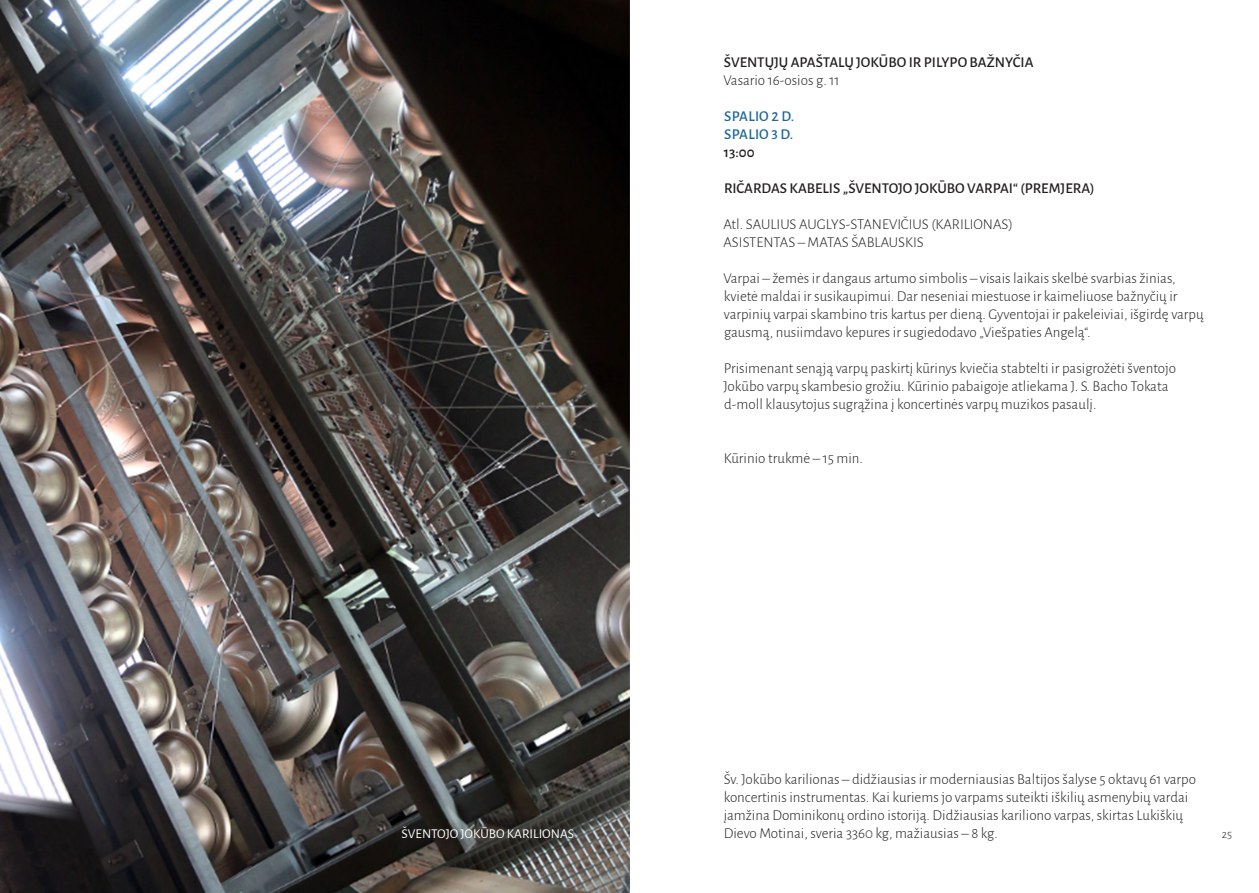
<style>
.page{position:relative;width:1259px;height:893px;background:#fff}
.page>*{position:absolute;margin:0;border:0;box-sizing:border-box;transform-origin:0 0}
.t1{font:300 15px/18px "Alegreya Sans";color:#231f20}
.t2{font:500 15px "Alegreya Sans";color:#231f20}
.t3{font:500 15px "Alegreya Sans";color:#1c6699}
.t4{font:13.5px "Alegreya Sans";color:#fff}
.t5{font:300 12px "Alegreya Sans";color:#231f20}
</style>
<div class="page">
<img style="left:0;top:0;width:629px;height:893px">
<div style="left:405px;top:829px;width:187px;height:28px;background:#231f20;opacity:.75"></div>
<p class="t4" style="left:401px;top:824px;width:174px">ŠVENTOJO JOKŪBO KARILIONAS</p>
<p class="t2" style="left:724px;top:52px;width:311px">ŠVENTŲJŲ APAŠTALŲ JOKŪBO IR PILYPO BAŽNYČIA</p>
<p class="t1" style="left:723px;top:71px;width:118px">Vasario 16-osios g. 11</p>
<p class="t3" style="left:724px;top:106px;width:16px">SPALIO</p>
<p class="t3" style="left:771px;top:106px;width:24px">2 D.</p>
<p class="t3" style="left:724px;top:124px;width:16px">SPALIO</p>
<p class="t3" style="left:771px;top:124px;width:23px">3 D.</p>
<p class="t2" style="left:724px;top:142px;width:32px">13:00</p>
<p class="t2" style="left:724px;top:178px;width:372px">RIČARDAS KABELIS „ŠVENTOJO JOKŪBO VARPAI“ (PREMJERA)</p>
<p class="t1" style="left:723px;top:215px;width:291px">Atl. SAULIUS AUGLYS-STANEVIČIUS (KARILIONAS)<br>ASISTENTAS – MATAS ŠABLAUSKIS</p>
<p class="t1" style="left:723px;top:269px;width:482px">Varpai – žemės ir dangaus artumo simbolis – visais laikais skelbė svarbias žinias, kvietė maldai ir susikaupimui. Dar neseniai miestuose ir kaimeliuose bažnyčių ir varpinių varpai skambino tris kartus per dieną. Gyventojai ir pakeleiviai, išgirdę varpų gausmą, nusiimdavo kepures ir sugiedodavo „Viešpaties Angelą“.</p>
<p class="t1" style="left:723px;top:359px;width:454px">Prisimenant senąją varpų paskirtį kūrinys kviečia stabtelti ir pasigrožėti šventojo<br>Jokūbo varpų skambesio grožiu. Kūrinio pabaigoje atliekama J. S. Bacho Tokata d-moll klausytojus sugrąžina į koncertinės varpų muzikos pasaulį.</p>
<p class="t1" style="left:724px;top:449px;width:141px">Kūrinio trukmė – 15 min.</p>
<p class="t1" style="left:724px;top:769px;width:474px">Šv. Jokūbo karilionas – didžiausias ir moderniausias Baltijos šalyse 5 oktavų 61 varpo koncertinis instrumentas. Kai kuriems jo varpams suteikti iškilių asmenybių vardai įamžina Dominikonų ordino istoriją. Didžiausias kariliono varpas, skirtas Lukiškių Dievo Motinai, sveria 3360 kg, mažiausias – 8 kg.</p>
<p class="t5" style="left:1221px;top:826px;width:12px">25</p>
</div>
